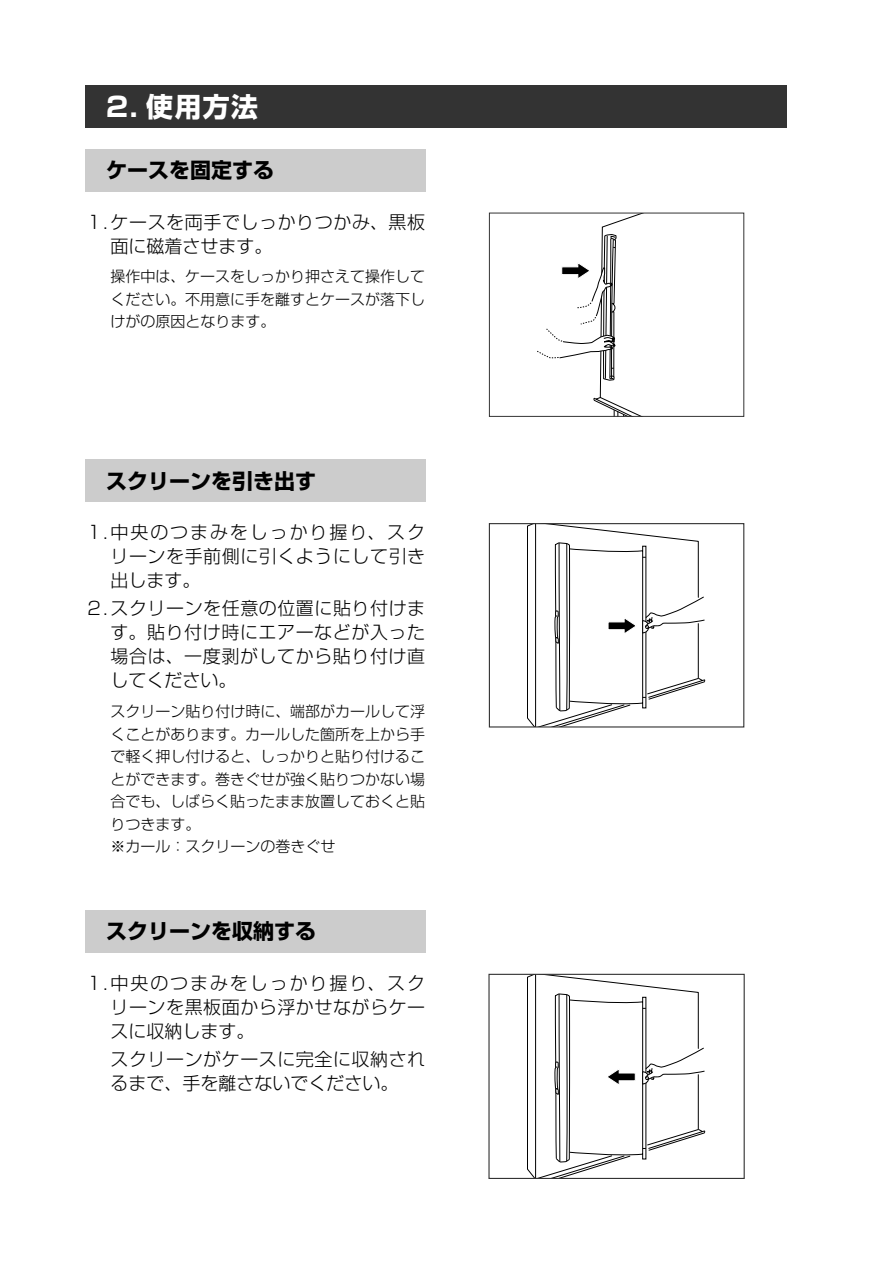
<style>
.page{position:relative;width:893px;height:1263px;background:#fff}
.page>*{position:absolute;margin:0;border:0;box-sizing:border-box;transform-origin:0 0}
.t1{font:27px "Shin Go Pro Bold 90 pv RKSJ H";color:#fff}
.t2{font:21px "Shin Go Pro Bold 90 pv RKSJ H";color:#000}
.t3{font:18px/24px "Shin Go Pro Light 90 pv RKSJ H";letter-spacing:.03em;color:#000;text-align:justify}
.t4{font:15px/22.5px "Shin Go Pro Light 90 pv RKSJ H";color:#000;text-align:justify}
</style>
<div class="page">
<div style="left:85px;top:85px;width:702px;height:43px;background:#333"></div>
<svg style="left:537px;top:215px;width:102px;height:200px"></svg>
<div style="left:489px;top:213px;width:255px;height:204px;border:1px solid #333"></div>
<div style="left:85px;top:149px;width:340px;height:42px;background:#ccc"></div>
<div style="left:85px;top:459px;width:340px;height:43px;background:#ccc"></div>
<svg style="left:527px;top:525px;width:178px;height:201px"></svg>
<div style="left:489px;top:523px;width:255px;height:205px;border:1px solid #333"></div>
<div style="left:85px;top:910px;width:340px;height:43px;background:#ccc"></div>
<svg style="left:527px;top:976px;width:178px;height:201px"></svg>
<div style="left:488px;top:974px;width:257px;height:205px;border:1px solid #333"></div>
<h1 class="t1" style="left:106px;top:96px;width:154px">2. 使用方法</h1>
<p class="t2" style="left:106px;top:162px;width:169px">ケースを固定する</p>
<p class="t3" style="left:111px;top:212px;width:316px;text-indent:-26px">１. ケースを両手でしっかりつかみ、黒板面に磁着させます。</p>
<p class="t4" style="left:111px;top:268px;width:316px">操作中は、ケースをしっかり押さえて操作してください。不用意に手を離すとケースが落下しけがの原因となります。</p>
<p class="t2" style="left:106px;top:473px;width:211px">スクリーンを引き出す</p>
<p class="t3" style="left:111px;top:523px;width:316px;text-indent:-26px">１. 中央のつまみをしっかり握り、スクリーンを手前側に引くようにして引き出します。</p>
<p class="t3" style="left:111px;top:599px;width:316px;text-indent:-26px">２. スクリーンを任意の位置に貼り付けます。貼り付け時にエアーなどが入った場合は、一度剥がしてから貼り付け直してください。</p>
<p class="t4" style="left:111px;top:702px;width:316px;text-align:left">スクリーン貼り付け時に、端部がカールして浮くことがあります。カールした箇所を上から手で軽く押し付けると、しっかりと貼り付けることができます。巻きぐせが強く貼りつかない場合でも、しばらく貼ったまま放置しておくと貼りつきます。<br>※カール：スクリーンの巻きぐせ</p>
<p class="t2" style="left:106px;top:923px;width:211px">スクリーンを収納する</p>
<p class="t3" style="left:111px;top:973px;width:316px;text-indent:-26px">１. 中央のつまみをしっかり握り、スクリーンを黒板面から浮かせながらケースに収納します。</p>
<p class="t3" style="left:111px;top:1050px;width:316px">スクリーンがケースに完全に収納されるまで、手を離さないでください。</p>
</div>
